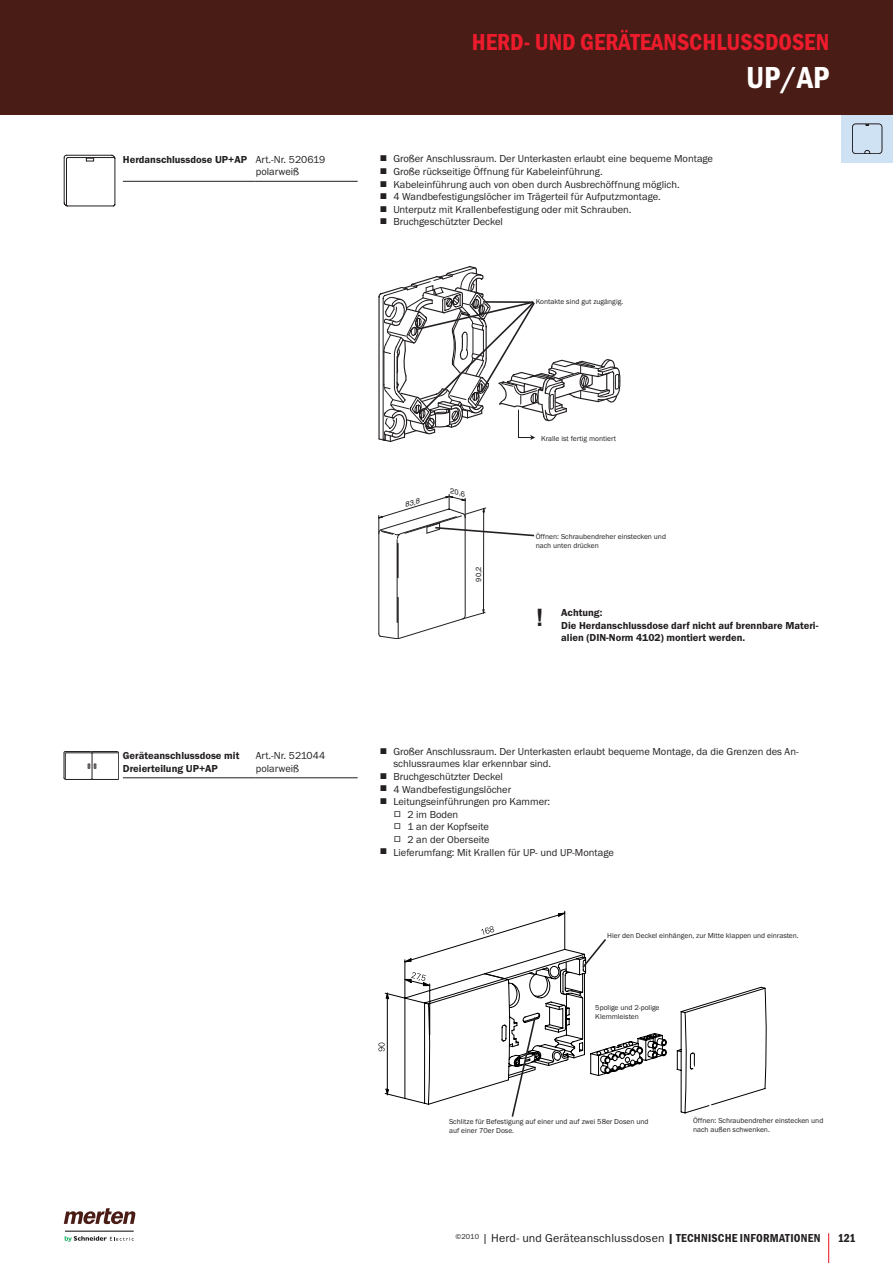
<style>
.page{position:relative;width:893px;height:1263px;background:#fff}
.page>*{position:absolute;margin:0;border:0;box-sizing:border-box;transform-origin:0 0}
.t1{font:31.5px "Franklin Got T Dem Con";color:#fff}
.t2{font:24px "Franklin Got T Dem Con";color:#ee1b2d}
.t3{font:700 24px "Arial";color:#231f20}
.t4{font:12px "Franklin Got T Boo";letter-spacing:.01em;color:#231f20}
.t5{font:12px "Franklin Got T Dem Con";letter-spacing:.02em;color:#231f20}
.t6{font:10.5px/12.6px "Franklin Got T Boo";color:#231f20}
.t7{font:10.5px/12.6px "Franklin Got T Dem";color:#231f20}
.t8{font:10.5px/12.6px "Graph Sch";color:#231f20;text-align:justify}
.t9{font:7.5px/9px "Franklin Got T Boo";color:#231f20}
.t10{font:7.5px "Helvetica World";color:#231f20}
.t11{font:italic 7.35px "Helvetica World";color:#231f20;scale:1.06 1}
.t12{font:italic 7.2px "Helvetica World";color:#231f20;scale:1.08 1}
.s1{font-family:"Franklin Got T Boo"}
.s2{font-family:"Franklin Got T Dem Con"}
</style>
<div class="page">
<div style="left:841px;top:115px;width:52px;height:48px;background:#cee2f4"></div>
<hr style="left:123px;top:777px;width:133px;height:1px;background:#231f20">
<hr style="left:256px;top:777px;width:102px;height:1px;background:#231f20">
<svg style="left:64px;top:751px;width:55px;height:29px"></svg>
<hr style="left:123px;top:181px;width:133px;height:1px;background:#231f20">
<hr style="left:256px;top:181px;width:102px;height:1px;background:#231f20">
<svg style="left:64px;top:155px;width:51px;height:51px"></svg>
<svg style="left:608px;top:986px;width:159px;height:127px"></svg>
<svg style="left:690px;top:1063px;width:45px;height:50px"></svg>
<svg style="left:378px;top:266px;width:242px;height:176px"></svg>
<svg style="left:378px;top:494px;width:157px;height:145px"></svg>
<svg style="left:378px;top:911px;width:230px;height:206px"></svg>
<div style="left:0;top:0;width:893px;height:115px;background:#4a1c16"></div>
<hr style="left:828px;top:1233px;width:1px;height:30px;background:#ee1b2d">
<svg style="left:65px;top:1236px;width:69px;height:6px"></svg>
<hr style="left:65px;top:1230px;width:69px;height:2px;background:#231f20">
<svg style="left:64px;top:1208px;width:71px;height:16px"></svg>
<svg style="left:852px;top:124px;width:30px;height:30px"></svg>
<p class="t7" style="left:123px;top:153px;width:204px">Herdanschlussdose UP+AP <span class="s1">Art.-Nr. 520619</span></p>
<p class="t6" style="left:256px;top:166px;width:45px">polarweiß</p>
<h2 class="t2" style="left:472px;top:28px;width:359px">H ERD- UND G ERÄTEANSCHLUSSDOSEN</h2>
<h1 class="t1" style="left:746px;top:59px;width:85px">U P/AP</h1>
<p class="t6" style="left:393px;top:153px;width:321px">Großer Anschlussraum. Der Unterkasten erlaubt eine bequeme Montage Große rückseitige Öffnung für Kabeleinführung.<br>Kabeleinführung auch von oben durch Ausbrechöffnung möglich.<br>4 Wandbefestigungslöcher im Trägerteil für Aufputzmontage.<br>Unterputz mit Krallenbefestigung oder mit Schrauben.<br>Bruchgeschützter Deckel</p>
<p class="t8" style="left:381px;top:151px;width:8px">b b b b b b</p>
<p class="t9" style="left:536px;top:297px;width:89px">Kontakte sind gut zugängig.</p>
<p class="t12" style="left:404px;top:500px;width:15px;rotate:-16deg">83,8</p>
<p class="t11" style="left:452px;top:486px;width:16px;rotate:13deg">20,6</p>
<p class="t10" style="left:474px;top:582px;width:16px;rotate:-90deg">90,2</p>
<p class="t9" style="left:541px;top:434px;width:77px">Kralle ist fertig montiert</p>
<p class="t9" style="left:536px;top:532px;width:132px">Öffnen: Schraubendreher einstecken und nach unten drücken</p>
<h2 class="t3" style="left:536px;top:602px;width:9px">!</h2>
<p class="t7" style="left:561px;top:606px;width:259px">Achtung:<br>Die Herdanschlussdose darf nicht auf brennbare Materi&shy;alien (DIN-Norm 4102) montiert werden.</p>
<p class="t7" style="left:123px;top:749px;width:118px">Geräteanschlussdose mit<br>Dreierteilung UP+AP</p>
<p class="t6" style="left:256px;top:749px;width:71px">Art.-Nr. 521044 polarweiß</p>
<p class="t6" style="left:393px;top:745px;width:407px">Großer Anschlussraum. Der Unterkasten erlaubt bequeme Montage, da die Grenzen des An-</p>
<p class="t8" style="left:381px;top:743px;width:8px">b</p>
<p class="t8" style="left:381px;top:768px;width:8px">b b b</p>
<p class="t6" style="left:393px;top:758px;width:159px">schlussraumes klar erkennbar sind.</p>
<p class="t6" style="left:393px;top:770px;width:111px">Bruchgeschützter Deckel</p>
<p class="t6" style="left:393px;top:783px;width:119px">4 Wandbefestigungslöcher</p>
<p class="t6" style="left:393px;top:795px;width:158px">Leitungseinführungen pro Kammer:</p>
<p class="t6" style="left:407px;top:808px;width:52px">2 im Boden</p>
<p class="t6" style="left:407px;top:821px;width:83px">1 an der Kopfseite</p>
<p class="t6" style="left:407px;top:833px;width:84px">2 an der Oberseite</p>
<p class="t6" style="left:393px;top:846px;width:222px">Lieferumfang: Mit Krallen für UP- und UP-Montage</p>
<p class="t8" style="left:395px;top:806px;width:7px">v v v</p>
<p class="t8" style="left:381px;top:844px;width:8px">b</p>
<p class="t9" style="left:607px;top:931px;width:193px">Hier den Deckel einhängen, zur Mitte klappen und einrasten.</p>
<p class="t9" style="left:595px;top:1003px;width:66px">5polige und 2-polige<br>Klemmleisten</p>
<p class="t9" style="left:449px;top:1117px;width:201px">Schlitze für Befestigung auf einer und auf zwei 58er Dosen und auf einer 70er Dose.</p>
<p class="t9" style="left:693px;top:1116px;width:132px">Öffnen: Schraubendreher einstecken und nach außen schwenken.</p>
<p class="t4" style="left:455px;top:1232px;width:228px"><sup>©2010</sup> | Herd- und Geräteanschlussdosen <span class="s2">| TECHN</span></p>
<p class="t5" style="left:708px;top:1231px;width:11px">ISCHE</p>
<p class="t5" style="left:740px;top:1231px;width:69px">INFORMATIONEN</p>
<p class="t5" style="left:838px;top:1231px;width:7px">121</p>
</div>
